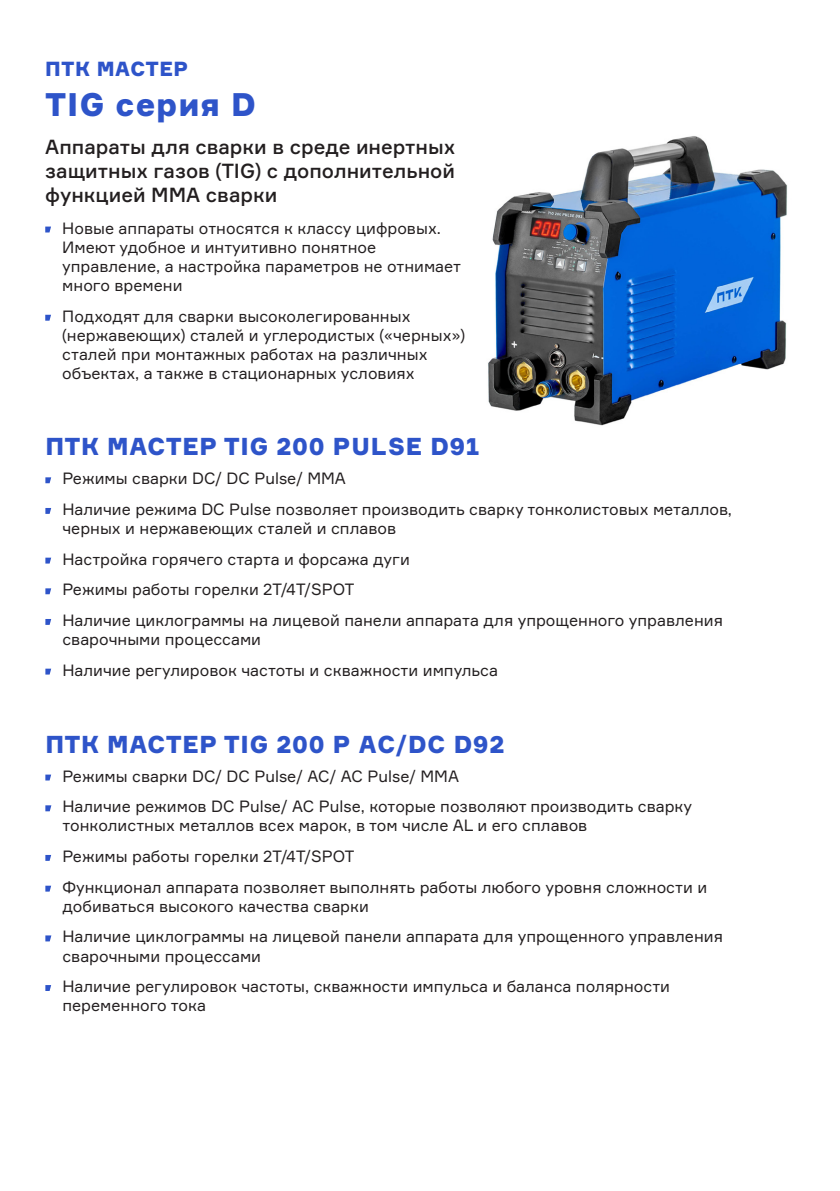
<style>
.page{position:relative;width:840px;height:1191px;background:#fff}
.page>*{position:absolute;margin:0;border:0;box-sizing:border-box;transform-origin:0 0}
.t1{font:900 32px "Formular";letter-spacing:.03em;color:#2e54c9}
.t2{font:900 24px "Formular";letter-spacing:.03em;color:#2e54c9}
.t3{font:500 20px/24px "Formular";color:#231f20;text-align:justify}
.t4{font:900 20px "Formular";letter-spacing:.03em;color:#2e54c9}
.РАМКА_-_Описание_с_м{font:16px/19.2px "Formular";color:#231f20}
</style>
<div class="page">
<img style="left:488px;top:136px;width:299px;height:290px">
<svg style="left:45px;top:226px;width:6px;height:6px"></svg>
<svg style="left:45px;top:315px;width:6px;height:6px"></svg>
<svg style="left:45px;top:477px;width:6px;height:6px"></svg>
<svg style="left:45px;top:508px;width:6px;height:6px"></svg>
<svg style="left:45px;top:557px;width:6px;height:6px"></svg>
<svg style="left:45px;top:588px;width:6px;height:6px"></svg>
<svg style="left:45px;top:619px;width:6px;height:6px"></svg>
<svg style="left:45px;top:668px;width:6px;height:6px"></svg>
<svg style="left:45px;top:774px;width:6px;height:6px"></svg>
<svg style="left:45px;top:805px;width:6px;height:6px"></svg>
<svg style="left:45px;top:935px;width:6px;height:6px"></svg>
<svg style="left:45px;top:855px;width:6px;height:6px"></svg>
<svg style="left:45px;top:985px;width:6px;height:6px"></svg>
<svg style="left:45px;top:885px;width:6px;height:6px"></svg>
<p class="t4" style="left:45px;top:57px;width:144px">ПТК МАСТЕР</p>
<p class="t1" style="left:45px;top:85px;width:212px">TIG серия D</p>
<p class="t3" style="left:45px;top:135px;width:411px">Аппараты для сварки в среде инертных защитных газов (TIG) с дополнительной функцией MMA сварки</p>
<p class="РАМКА_-_Описание_с_м" style="left:62px;top:218px;width:400px">Новые аппараты относятся к классу цифровых.<br>Имеют удобное и интуитивно понятное управление, а настройка параметров не отнимает много времени</p>
<p class="РАМКА_-_Описание_с_м" style="left:62px;top:306px;width:404px">Подходят для сварки высоколегированных (нержавеющих) сталей и углеродистых («черных») сталей при монтажных работах на различных объектах, а также в стационарных условиях</p>
<p class="t2" style="left:45px;top:431px;width:435px">ПТК МАСТЕР TIG 200 PULSE D91</p>
<p class="РАМКА_-_Описание_с_м" style="left:62px;top:469px;width:285px">Режимы сварки DC/ DC Pulse/ MMA</p>
<p class="РАМКА_-_Описание_с_м" style="left:62px;top:499px;width:670px">Наличие режима DC Pulse позволяет производить сварку тонколистовых металлов, черных и нержавеющих сталей и сплавов</p>
<p class="РАМКА_-_Описание_с_м" style="left:62px;top:549px;width:349px">Настройка горячего старта и форсажа дуги</p>
<p class="РАМКА_-_Описание_с_м" style="left:62px;top:579px;width:293px">Режимы работы горелки 2Т/4Т/SPOT</p>
<p class="РАМКА_-_Описание_с_м" style="left:62px;top:610px;width:661px">Наличие циклограммы на лицевой панели аппарата для упрощенного управления сварочными процессами</p>
<p class="РАМКА_-_Описание_с_м" style="left:62px;top:660px;width:437px">Наличие регулировок частоты и скважности импульса</p>
<p class="t2" style="left:45px;top:729px;width:460px">ПТК МАСТЕР TIG 200 P AC/DC D92</p>
<p class="РАМКА_-_Описание_с_м" style="left:62px;top:766px;width:398px">Режимы сварки DC/ DC Pulse/ AC/ AC Pulse/ MMA</p>
<p class="РАМКА_-_Описание_с_м" style="left:62px;top:796px;width:631px">Наличие режимов DC Pulse/ AC Pulse, которые позволяют производить сварку тонколистных металлов всех марок, в том числе AL и его сплавов</p>
<p class="РАМКА_-_Описание_с_м" style="left:62px;top:846px;width:293px">Режимы работы горелки 2Т/4Т/SPOT</p>
<p class="РАМКА_-_Описание_с_м" style="left:62px;top:877px;width:646px">Функционал аппарата позволяет выполнять работы любого уровня сложности и добиваться высокого качества сварки</p>
<p class="РАМКА_-_Описание_с_м" style="left:62px;top:926px;width:661px">Наличие циклограммы на лицевой панели аппарата для упрощенного управления сварочными процессами</p>
<p class="РАМКА_-_Описание_с_м" style="left:62px;top:976px;width:609px">Наличие регулировок частоты, скважности импульса и баланса полярности переменного тока</p>
</div>
